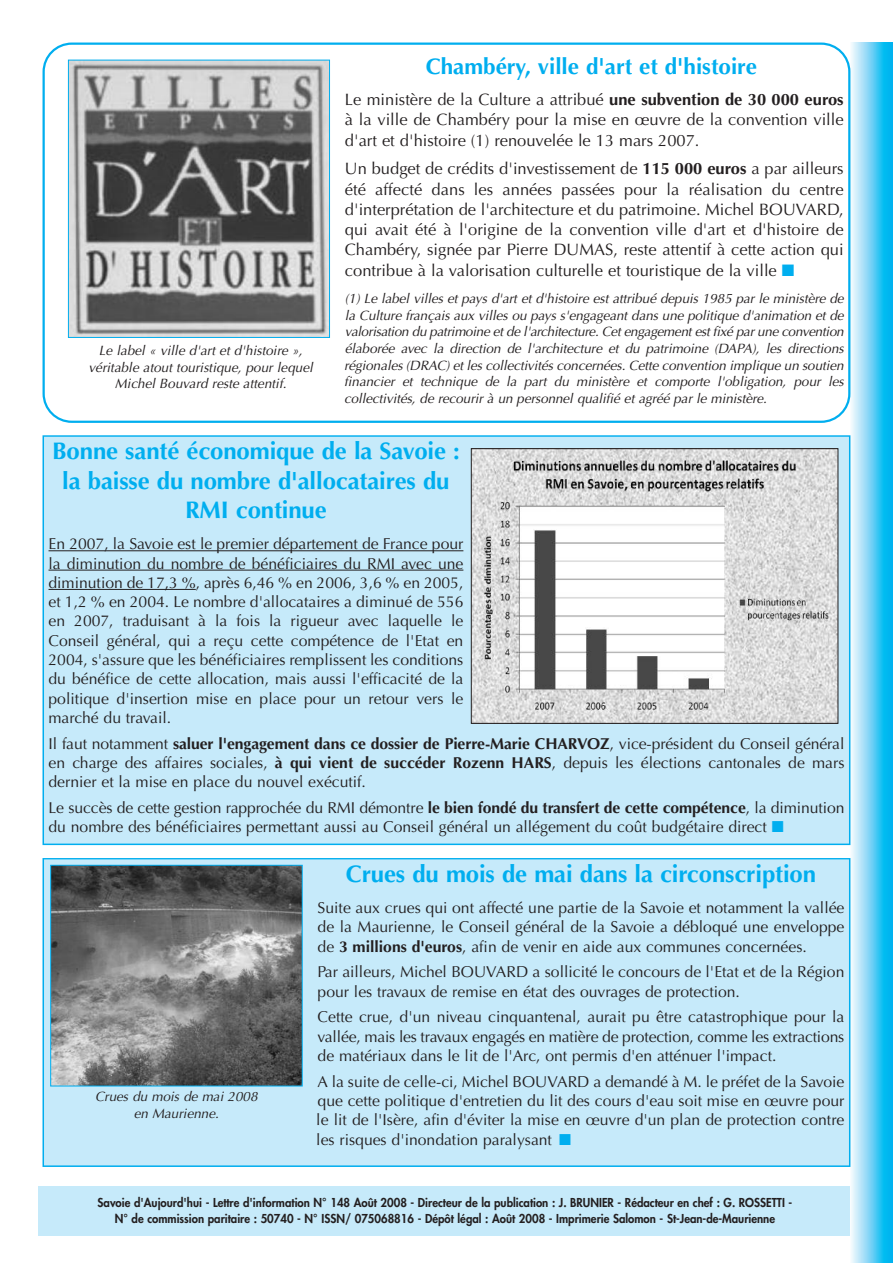
<style>
.page{position:relative;width:893px;height:1263px;background:#fff}
.page>*{position:absolute;margin:0;border:0;box-sizing:border-box;transform-origin:0 0}
.t1{font:700 24px/29.4px "Optima";letter-spacing:-.005em;color:#00aeef;text-align:center}
.t2{font:700 22.5px "Optima";color:#00aeef}
.t3{font:16.5px/20.2px "Optima";color:#231f20;text-align:justify}
.t4{font:15.75px/19.4px "Optima";color:#231f20;text-align:justify}
.t5{font:italic 13.5px/16.5px "Optima";color:#231f20;text-align:center}
.t6{font:800 12px/16.5px "Futura";color:#231f20;text-align:center;scale:.95 1}
.s1{font-weight:700}
.s2{color:#00aeef}
</style>
<div class="page">
<div style="left:38px;top:1186px;width:812px;height:50px;background:#c6eafa"></div>
<svg style="left:850px;top:43px;width:43px;height:1220px;background:#6ad2f5"></svg>
<svg style="left:43px;top:43px;width:807px;height:380px"></svg>
<img style="left:70px;top:62px;width:258px;height:274px">
<div style="left:68px;top:60px;width:262px;height:278px;border:1px solid #00aeef"></div>
<div style="left:44px;top:437px;width:805px;height:406px;background:#c6eafa"></div>
<div style="left:43px;top:435px;width:807px;height:410px;border:2px solid #00aeef"></div>
<hr style="left:49px;top:550px;width:414px;height:1px;background:#231f20">
<hr style="left:49px;top:570px;width:414px;height:1px;background:#231f20">
<hr style="left:49px;top:589px;width:147px;height:1px;background:#231f20">
<img style="left:473px;top:450px;width:363px;height:272px">
<div style="left:471px;top:448px;width:367px;height:276px;border:1px solid #231f20"></div>
<div style="left:44px;top:859px;width:805px;height:306px;background:#c6eafa"></div>
<div style="left:43px;top:858px;width:807px;height:309px;border:2px solid #00aeef"></div>
<img style="left:52px;top:867px;width:249px;height:217px">
<div style="left:50px;top:865px;width:253px;height:221px;border:1px solid #00aeef"></div>
<p class="t5" style="left:89px;top:343px;width:226px">Le label « ville d'art et d'histoire », véritable atout touristique, pour lequel<br>Michel Bouvard reste attentif.</p>
<h2 class="t2" style="left:426px;top:57px;width:333px">Chambéry, ville d'art et d'histoire</h2>
<p class="t3" style="left:345px;top:91px;width:500px">Le ministère de la Culture a attribué <span class="s1">une subvention de 30 000 euros </span>à la ville de Chambéry pour la mise en œuvre de la convention ville d'art et d'histoire (1) renouvelée le 13 mars 2007.</p>
<p class="t3" style="left:345px;top:160px;width:500px">Un budget de crédits d'investissement de <span class="s1">115 000 euros</span> a par ailleurs été affecté dans les années passées pour la réalisation du centre d'interprétation de l'architecture et du patrimoine. Michel BOUVARD, qui avait été à l'origine de la convention ville d'art et d'histoire de Chambéry, signée par Pierre DUMAS, reste attentif à cette action qui contribue à la valorisation culturelle et touristique de la ville <span class="s2">■</span></p>
<p class="t5" style="left:344px;top:292px;width:501px;text-align:justify">(1) Le label villes et pays d'art et d'histoire est attribué depuis 1985 par le ministère de la Culture français aux villes ou pays s'engageant dans une politique d'animation et de valorisation du patrimoine et de l'architecture. Cet engagement est fixé par une convention élaborée avec la direction de l'architecture et du patrimoine (DAPA), les directions régionales (DRAC) et les collectivités concernées. Cette convention implique un soutien financier et technique de la part du ministère et comporte l'obligation, pour les collectivités, de recourir à un personnel qualifié et agréé par le ministère.</p>
<h1 class="t1" style="left:52px;top:439px;width:409px">Bonne santé économique de la Savoie : la baisse du nombre d'allocataires du<br>RMI continue</h1>
<p class="t4" style="left:49px;top:536px;width:416px">En 2007, la Savoie est le premier département de France pour la diminution du nombre de bénéficiaires du RMI avec une diminution de 17,3 %, après 6,46 % en 2006, 3,6 % en 2005, et 1,2 % en 2004. Le nombre d'allocataires a diminué de 556 en 2007, traduisant à la fois la rigueur avec laquelle le Conseil général, qui a reçu cette compétence de l'Etat en 2004, s'assure que les bénéficiaires remplissent les conditions du bénéfice de cette allocation, mais aussi l'efficacité de la politique d'insertion mise en place pour un retour vers le marché du travail.</p>
<p class="t4" style="left:49px;top:735px;width:797px">Il faut notamment <span class="s1">saluer l'engagement dans ce dossier de Pierre-Marie CHARVOZ</span>, vice-président du Conseil général en charge des affaires sociales, <span class="s1">à qui vient de succéder Rozenn HARS</span>, depuis les élections cantonales de mars dernier et la mise en place du nouvel exécutif.</p>
<p class="t4" style="left:49px;top:799px;width:797px">Le succès de cette gestion rapprochée du RMI démontre <span class="s1">le bien fondé du transfert de cette compétence</span>, la diminution du nombre des bénéficiaires permettant aussi au Conseil général un allégement du coût budgétaire direct <span class="s2">■</span></p>
<h1 class="t1" style="left:346px;top:861px;width:472px">Crues du mois de mai dans la circonscription</h1>
<p class="t4" style="left:318px;top:899px;width:528px">Suite aux crues qui ont affecté une partie de la Savoie et notamment la vallée de la Maurienne, le Conseil général de la Savoie a débloqué une enveloppe de <span class="s1">3 millions d'euros</span>, afin de venir en aide aux communes concernées.</p>
<p class="t4" style="left:318px;top:964px;width:528px">Par ailleurs, Michel BOUVARD a sollicité le concours de l'Etat et de la Région pour les travaux de remise en état des ouvrages de protection.</p>
<p class="t4" style="left:318px;top:1009px;width:528px">Cette crue, d'un niveau cinquantenal, aurait pu être catastrophique pour la vallée, mais les travaux engagés en matière de protection, comme les extractions de matériaux dans le lit de l'Arc, ont permis d'en atténuer l'impact.</p>
<p class="t4" style="left:316px;top:1073px;width:530px">A la suite de celle-ci, Michel BOUVARD a demandé à M. le préfet de la Savoie que cette politique d'entretien du lit des cours d'eau soit mise en œuvre pour le lit de l'Isère, afin d'éviter la mise en œuvre d'un plan de protection contre les risques d'inondation paralysant <span class="s2">■</span></p>
<p class="t5" style="left:95px;top:1089px;width:164px">Crues du mois de mai 2008 en Maurienne.</p>
<p class="t6" style="left:98px;top:1195px;width:733px">Savoie d'Aujourd'hui - Lettre d'information N° 148 Août 2008 - Directeur de la publication : J. BRUNIER - Rédacteur en chef : G. ROSSETTI -<br>N° de commission paritaire : 50740 - N° ISSN/ 075068816 - Dépôt légal : Août 2008 - Imprimerie Salomon - St-Jean-de-Maurienne</p>
</div>
